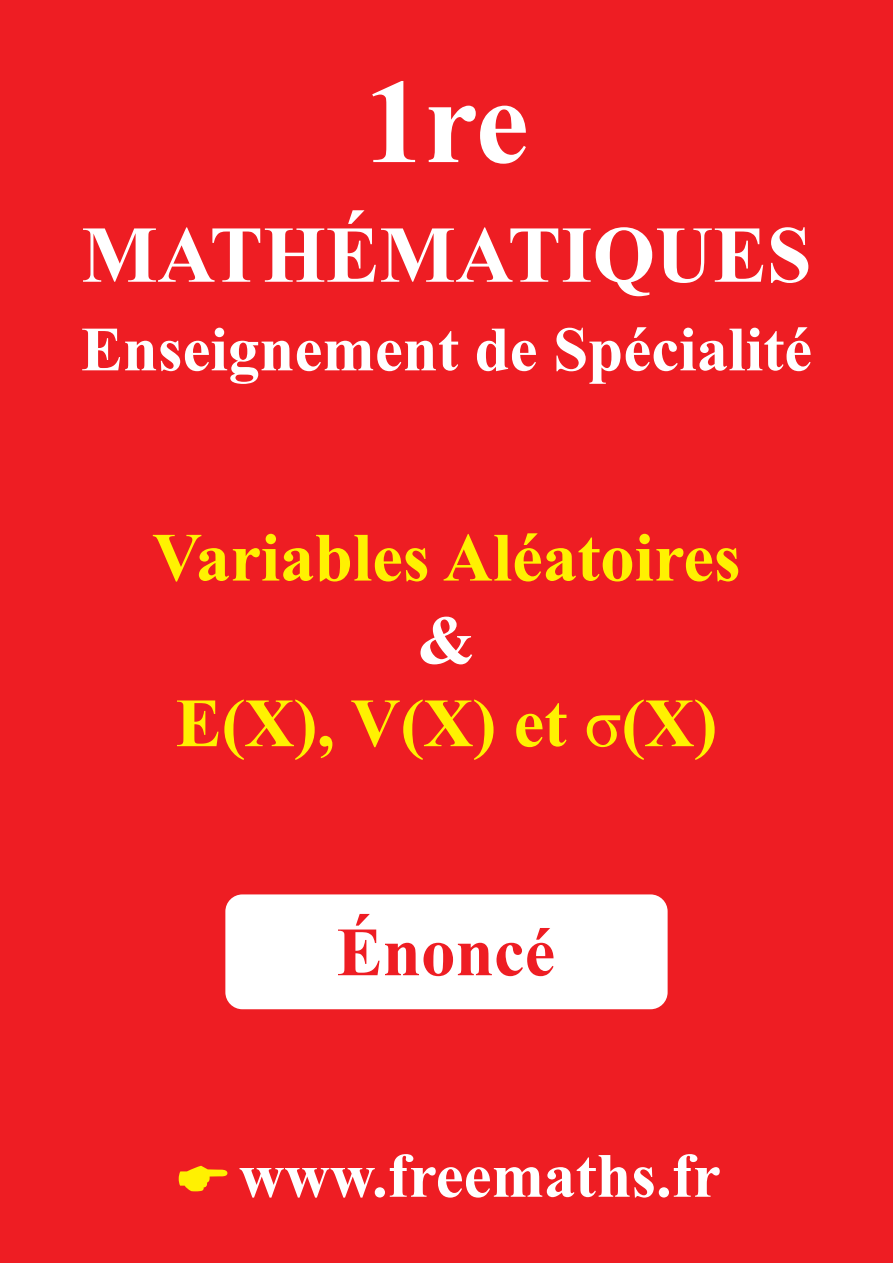
<style>
.page{position:relative;width:893px;height:1263px;background:#ee1d23}
.page>*{position:absolute;margin:0;border:0;box-sizing:border-box;transform-origin:0 0}
.t1{font:700 120px "Times New Roman";color:#fff}
.t2{font:700 80.4px "Times New Roman";color:#fff}
.t3{font:700 69px/82.8px "Times New Roman";color:#fff101;text-align:center}
.t4{font:700 69px "Times New Roman";color:#ee1d23}
.t5{font:700 63px "Times New Roman";color:#fff}
.s1{color:#fff}
.s2{font-weight:400}
</style>
<div class="page">
<div style="left:225px;top:894px;width:443px;height:115px;background:#fff;border-radius:17px"></div>
<h1 class="t1" style="left:364px;top:39px;width:166px">1re</h1>
<p class="t2" style="left:81px;top:199px;width:732px">MATHÉMATIQUES</p>
<p class="t5" style="left:81px;top:306px;width:733px">Enseignement de Spécialité</p>
<p class="t3" style="left:152px;top:514px;width:590px">Variables Aléatoires</p>
<p class="t3" style="left:176px;top:597px;width:543px"><span class="s1">&amp;<br></span>E(X), V(X) et <span class="s2">σ</span>(X)</p>
<p class="t4" style="left:337px;top:904px;width:220px">Énoncé</p>
<p class="t5" style="left:239px;top:1132px;width:483px">www.freemaths.fr</p>
</div>
